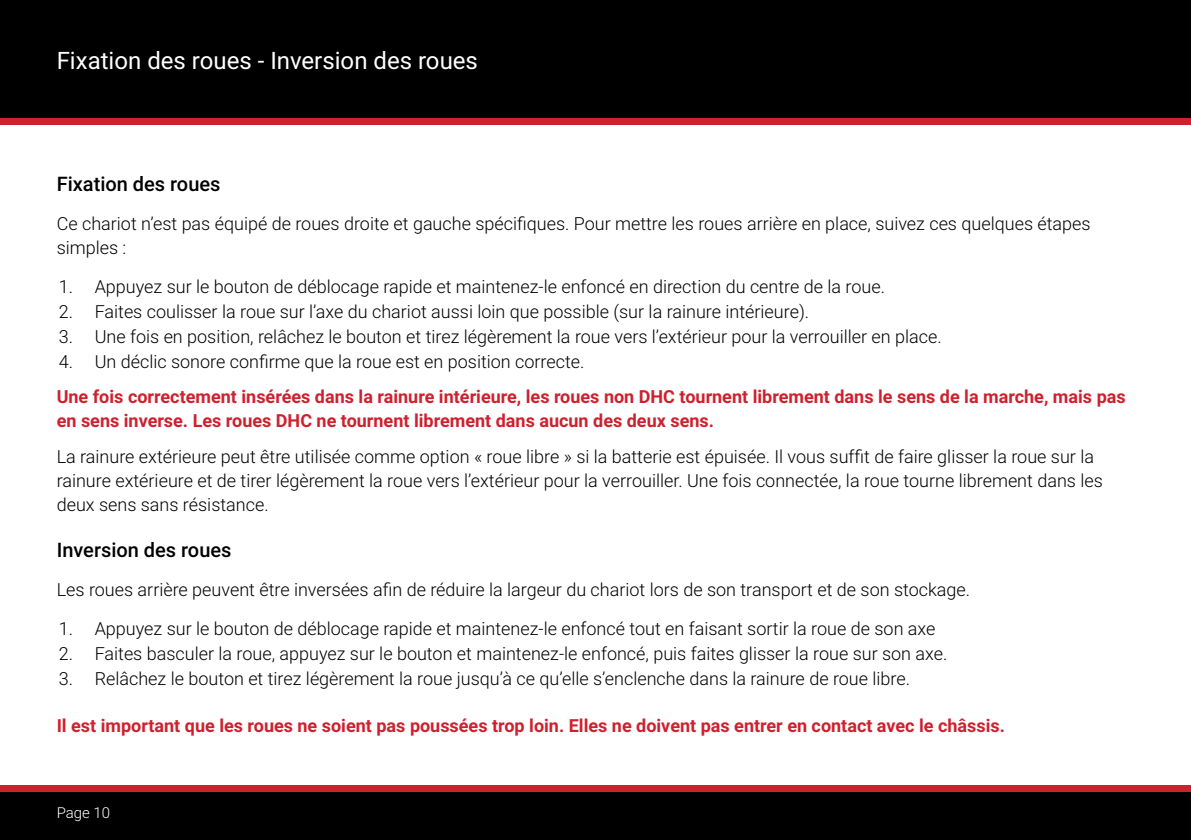
<style>
.page{position:relative;width:1191px;height:840px;background:#fff}
.page>*{position:absolute;margin:0;border:0;box-sizing:border-box;transform-origin:0 0}
.t1{font:24px "Roboto";color:#fff}
.t2{font:500 20px "Roboto";color:#000}
.t3{font:300 18px/24px "Roboto";color:#000}
.t4{font:700 18px/24px "Roboto";color:#cf202e}
.t5{font:300 15px "Roboto";color:#fff}
</style>
<div class="page">
<div style="left:0;top:790px;width:1191px;height:49px;background:#000"></div>
<div style="left:0;top:0;width:1191px;height:118px;background:#000"></div>
<div style="left:0;top:118px;width:1191px;height:6px;background:#cf202e"></div>
<div style="left:0;top:784px;width:1191px;height:7px;background:#cf202e"></div>
<h1 class="t1" style="left:57px;top:43px;width:423px">Fixation des roues - Inversion des roues</h1>
<p class="t2" style="left:57px;top:170px;width:165px">Fixation des roues</p>
<p class="t3" style="left:57px;top:210px;width:1035px">Ce chariot n’est pas équipé de roues droite et gauche spécifiques. Pour mettre les roues arrière en place, suivez ces quelques étapes simples :</p>
<p class="t3" style="left:59px;top:273px;width:828px">1. Appuyez sur le bouton de déblocage rapide et maintenez-le enfoncé en direction du centre de la roue.</p>
<p class="t3" style="left:59px;top:298px;width:752px">2. Faites coulisser la roue sur l’axe du chariot aussi loin que possible (sur la rainure intérieure).</p>
<p class="t3" style="left:59px;top:323px;width:884px">3. Une fois en position, relâchez le bouton et tirez légèrement la roue vers l’extérieur pour la verrouiller en place.</p>
<p class="t3" style="left:59px;top:348px;width:527px">4. Un déclic sonore confirme que la roue est en position correcte.</p>
<p class="t4" style="left:57px;top:384px;width:1070px">Une fois correctement insérées dans la rainure intérieure, les roues non DHC tournent librement dans le sens de la marche, mais pas en sens inverse. Les roues DHC ne tournent librement dans aucun des deux sens.</p>
<p class="t3" style="left:57px;top:443px;width:1047px">La rainure extérieure peut être utilisée comme option « roue libre » si la batterie est épuisée. Il vous suffit de faire glisser la roue sur la rainure extérieure et de tirer légèrement la roue vers l’extérieur pour la verrouiller. Une fois connectée, la roue tourne librement dans les deux sens sans résistance.</p>
<p class="t2" style="left:57px;top:536px;width:176px">Inversion des roues</p>
<p class="t3" style="left:57px;top:576px;width:915px">Les roues arrière peuvent être inversées afin de réduire la largeur du chariot lors de son transport et de son stockage.</p>
<p class="t3" style="left:59px;top:615px;width:878px">1. Appuyez sur le bouton de déblocage rapide et maintenez-le enfoncé tout en faisant sortir la roue de son axe</p>
<p class="t3" style="left:59px;top:640px;width:890px">2. Faites basculer la roue, appuyez sur le bouton et maintenez-le enfoncé, puis faites glisser la roue sur son axe.</p>
<p class="t3" style="left:59px;top:665px;width:853px">3. Relâchez le bouton et tirez légèrement la roue jusqu’à ce qu’elle s’enclenche dans la rainure de roue libre.</p>
<p class="t4" style="left:57px;top:712px;width:949px">Il est important que les roues ne soient pas poussées trop loin. Elles ne doivent pas entrer en contact avec le châssis.</p>
<p class="t5" style="left:57px;top:802px;width:55px">Page 10</p>
</div>
